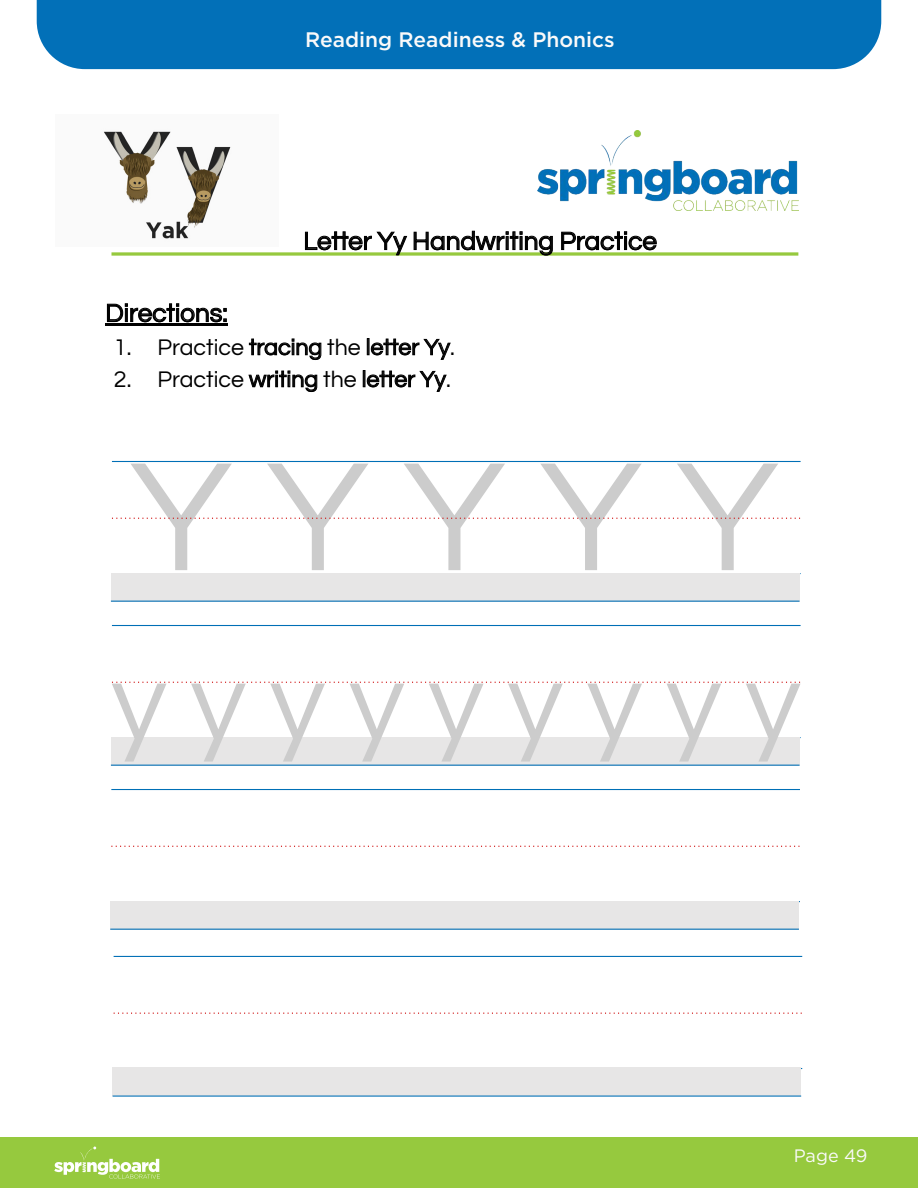
<style>
.page{position:relative;width:918px;height:1188px;background:#fff}
.page>*{position:absolute;margin:0;border:0;box-sizing:border-box;transform-origin:0 0}
.t1{font:160.95px "Questrial";color:#ccc}
.t2{font:111.6px "Questrial";color:#ccc}
.t3{font:26.1px "Questrial";color:#000}
.t4{font:23.25px "Questrial";color:#000}
.t5{font:500 21px "Gotham";color:#fafafa}
.t6{font:18px "Gotham";letter-spacing:-.005em;color:#fafafa}
</style>
<div class="page">
<div style="left:0;top:1137px;width:918px;height:51px;background:#96c93e"></div>
<svg style="left:54px;top:1147px;width:106px;height:32px"></svg>
<div style="left:37px;top:0;width:844px;height:69px;background:#0270b8"></div>
<svg style="left:111px;top:252px;width:687px;height:4px;background:#a9d261"></svg>
<img style="left:538px;top:131px;width:260px;height:79px">
<hr style="left:105px;top:323px;width:123px;height:3px;background:#000">
<img style="left:103px;top:131px;width:128px;height:108px">
<hr style="left:112px;top:461px;width:689px;height:1px;background:#006fb6">
<hr style="left:112px;top:573px;width:689px;height:1px;background:#006fb6">
<svg style="left:112px;top:518px;width:689px;height:1px"></svg>
<div style="left:111px;top:573px;width:689px;height:28px;background:#e7e6e6"></div>
<hr style="left:111px;top:601px;width:689px;height:1px;background:#006fb6">
<hr style="left:112px;top:625px;width:689px;height:1px;background:#006fb6">
<hr style="left:112px;top:737px;width:689px;height:1px;background:#006fb6">
<svg style="left:112px;top:682px;width:689px;height:1px"></svg>
<div style="left:111px;top:737px;width:689px;height:28px;background:#e7e6e6"></div>
<hr style="left:111px;top:765px;width:689px;height:1px;background:#006fb6">
<hr style="left:111px;top:789px;width:689px;height:1px;background:#006fb6">
<hr style="left:111px;top:901px;width:689px;height:1px;background:#006fb6">
<svg style="left:111px;top:846px;width:689px;height:1px"></svg>
<div style="left:110px;top:901px;width:689px;height:28px;background:#e7e6e6"></div>
<hr style="left:110px;top:929px;width:689px;height:1px;background:#006fb6">
<hr style="left:114px;top:956px;width:688px;height:1px;background:#006fb6">
<hr style="left:114px;top:1068px;width:688px;height:1px;background:#006fb6">
<svg style="left:114px;top:1013px;width:688px;height:1px"></svg>
<div style="left:113px;top:1068px;width:688px;height:28px;background:#e7e6e6"></div>
<hr style="left:113px;top:1096px;width:688px;height:1px;background:#006fb6">
<p class="t5" style="left:305px;top:26px;width:311px">Reading Readiness &amp; Phonics</p>
<p class="t3" style="left:303px;top:223px;width:355px">Letter Yy Handwriting Practice</p>
<p class="t3" style="left:105px;top:295px;width:124px">Directions:</p>
<p class="t4" style="left:114px;top:331px;width:342px">1. Practice tracing the letter Yy.</p>
<p class="t4" style="left:114px;top:363px;width:338px">2. Practice writing the letter Yy.</p>
<p class="t1" style="left:130px;top:405px;width:650px">Y Y Y Y Y</p>
<p class="t2" style="left:111px;top:625px;width:691px">y y y y y y y y y</p>
<p class="t6" style="left:794px;top:1145px;width:75px">Page 49</p>
</div>
